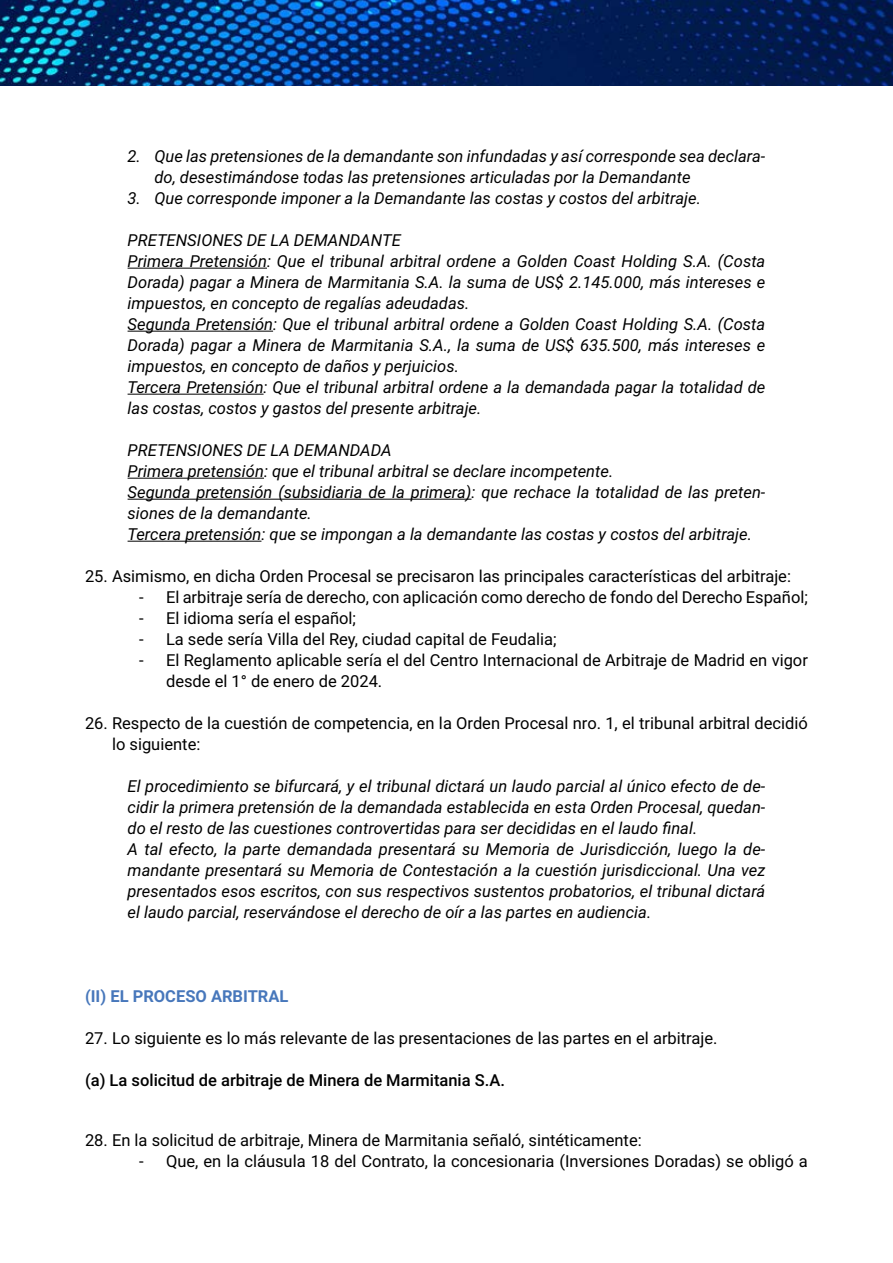
<style>
.page{position:relative;width:893px;height:1263px;background:#fff}
.page>*{position:absolute;margin:0;border:0;box-sizing:border-box;transform-origin:0 0}
.t1{font:italic 16.5px/21px "Roboto";color:#000}
.t2{font:16.5px/21px "Roboto";color:#000}
.t3{font:500 16.5px "Roboto";color:#000}
.t4{font:700 16.5px "Roboto";color:#4777bb}
</style>
<div class="page">
<img style="left:0;top:0;width:893px;height:85px">
<hr style="left:128px;top:268px;width:139px;height:1px;background:#000">
<hr style="left:128px;top:331px;width:145px;height:1px;background:#000">
<hr style="left:128px;top:394px;width:136px;height:1px;background:#000">
<hr style="left:128px;top:478px;width:136px;height:1px;background:#000">
<hr style="left:128px;top:499px;width:343px;height:1px;background:#000">
<hr style="left:128px;top:541px;width:133px;height:1px;background:#000">
<p class="t1" style="left:154px;top:145px;width:613px;text-indent:-27px">2. Que las pretensiones de la demandante son infundadas y así corresponde sea declara&shy;do, desestimándose todas las pretensiones articuladas por la Demandante</p>
<p class="t1" style="left:128px;top:187px;width:575px">3. Que corresponde imponer a la Demandante las costas y costos del arbitraje.</p>
<p class="t1" style="left:128px;top:229px;width:639px">PRETENSIONES DE LA DEMANDANTE<br>Primera Pretensión: Que el tribunal arbitral ordene a Golden Coast Holding S.A. (Costa Dorada) pagar a Minera de Marmitania S.A. la suma de US$ 2.145.000, más intereses e impuestos, en concepto de regalías adeudadas.<br>Segunda Pretensión: Que el tribunal arbitral ordene a Golden Coast Holding S.A. (Costa Dorada) pagar a Minera de Marmitania S.A., la suma de US$ 635.500, más intereses e impuestos, en concepto de daños y perjuicios.<br>Tercera Pretensión: Que el tribunal arbitral ordene a la demandada pagar la totalidad de las costas, costos y gastos del presente arbitraje.</p>
<p class="t1" style="left:128px;top:439px;width:639px">PRETENSIONES DE LA DEMANDADA<br>Primera pretensión: que el tribunal arbitral se declare incompetente.<br>Segunda pretensión (subsidiaria de la primera): que rechace la totalidad de las preten&shy;siones de la demandante.<br>Tercera pretensión: que se impongan a la demandante las costas y costos del arbitraje.</p>
<p class="t2" style="left:85px;top:565px;width:707px">25. Asimismo, en dicha Orden Procesal se precisaron las principales características del arbitraje:</p>
<p class="t2" style="left:139px;top:586px;width:670px">- El arbitraje sería de derecho, con aplicación como derecho de fondo del Derecho Español;</p>
<p class="t2" style="left:139px;top:607px;width:219px">- El idioma sería el español;</p>
<p class="t2" style="left:139px;top:628px;width:419px">- La sede sería Villa del Rey, ciudad capital de Feudalia;</p>
<p class="t2" style="left:166px;top:649px;width:643px;text-indent:-27px">- El Reglamento aplicable sería el del Centro Internacional de Arbitraje de Madrid en vigor desde el 1° de enero de 2024.</p>
<p class="t2" style="left:112px;top:712px;width:697px;text-indent:-27px">26. Respecto de la cuestión de competencia, en la Orden Procesal nro. 1, el tribunal arbitral decidió lo siguiente:</p>
<p class="t1" style="left:128px;top:775px;width:639px">El procedimiento se bifurcará, y el tribunal dictará un laudo parcial al único efecto de de&shy;cidir la primera pretensión de la demandada establecida en esta Orden Procesal, quedan&shy;do el resto de las cuestiones controvertidas para ser decididas en el laudo final.<br>A tal efecto, la parte demandada presentará su Memoria de Jurisdicción, luego la de&shy;mandante presentará su Memoria de Contestación a la cuestión jurisdiccional. Una vez presentados esos escritos, con sus respectivos sustentos probatorios, el tribunal dictará el laudo parcial, reservándose el derecho de oír a las partes en audiencia.</p>
<p class="t4" style="left:85px;top:985px;width:205px">(II) EL PROCESO ARBITRAL</p>
<p class="t2" style="left:85px;top:1027px;width:634px">27. Lo siguiente es lo más relevante de las presentaciones de las partes en el arbitraje.</p>
<p class="t3" style="left:85px;top:1069px;width:421px">(a) La solicitud de arbitraje de Minera de Marmitania S.A.</p>
<p class="t2" style="left:85px;top:1129px;width:558px">28. En la solicitud de arbitraje, Minera de Marmitania señaló, sintéticamente:</p>
<p class="t2" style="left:139px;top:1150px;width:670px">- Que, en la cláusula 18 del Contrato, la concesionaria (Inversiones Doradas) se obligó a</p>
</div>
